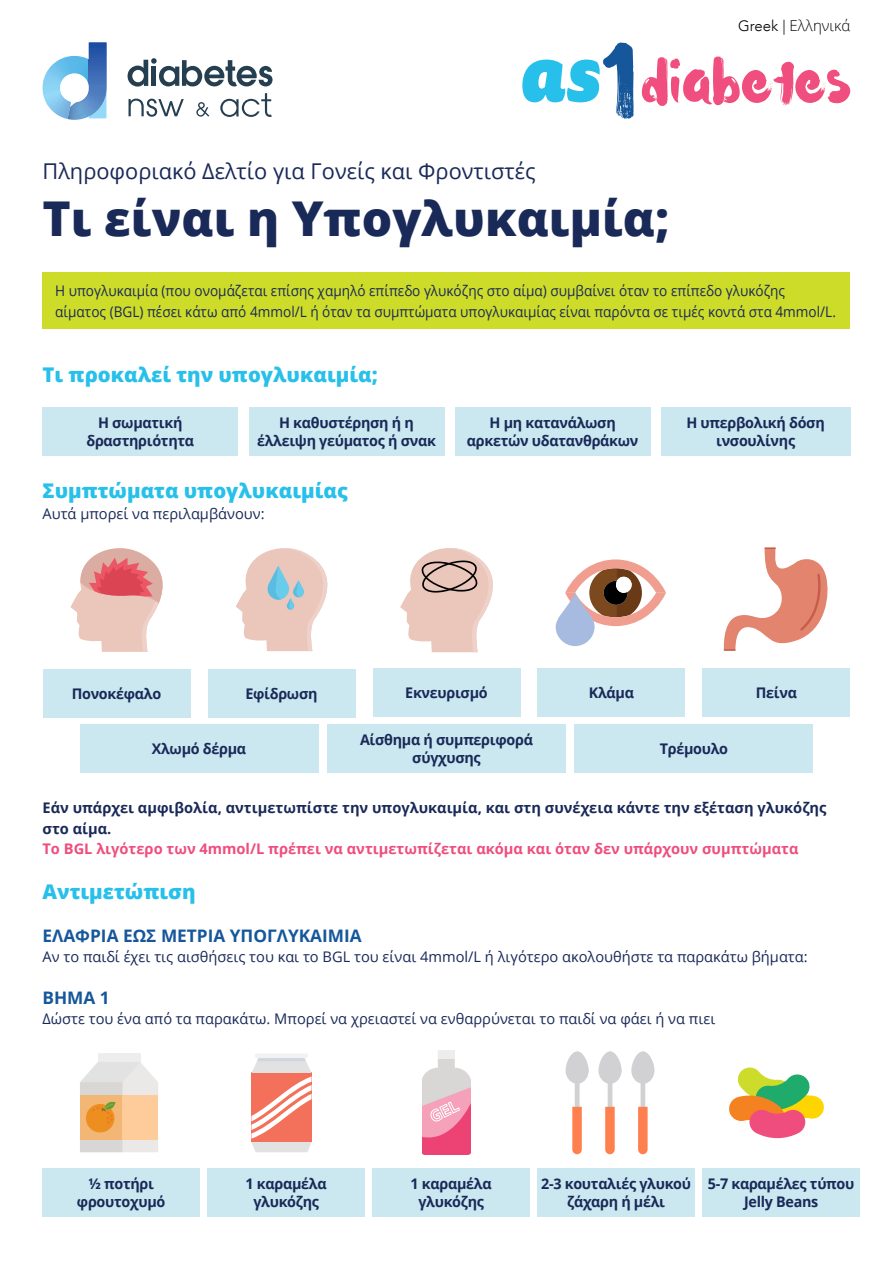
<style>
.page{position:relative;width:893px;height:1263px;background:#fff}
.page>*{position:absolute;margin:0;border:0;box-sizing:border-box;transform-origin:0 0}
.t1{font:800 48px "Open Sans";color:#192958}
.t2{font:21.75px "Open Sans";color:#192958}
.t3{font:800 20.25px "Open Sans";color:#26c0ea}
.t4{font:700 17.25px "Open Sans";color:#15579a}
.t5{font:300 15px "Open Sans";color:#000}
.t6{font:700 14.7px/18px "Open Sans";letter-spacing:-.02em;color:#192958;text-align:center}
.t7{font:14.7px "Open Sans";color:#192958}
.t8{font:14.7px/20.2px "Open Sans";color:#192958;scale:.93 1}
.t9{font:700 14.7px/20.2px "Open Sans";color:#192958}
.t10{font:700 14.7px "Open Sans";color:#ef4d7e}
.s1{font-family:"Avenir"}
</style>
<div class="page">
<svg style="left:128px;top:58px;width:145px;height:29px"></svg>
<img style="left:69px;top:119px;width:12px;height:1px">
<svg style="left:43px;top:43px;width:63px;height:76px"></svg>
<svg style="left:220px;top:93px;width:52px;height:24px"></svg>
<svg style="left:129px;top:99px;width:55px;height:18px"></svg>
<svg style="left:196px;top:102px;width:13px;height:15px"></svg>
<svg style="left:522px;top:42px;width:112px;height:77px"></svg>
<svg style="left:642px;top:56px;width:208px;height:50px"></svg>
<div style="left:43px;top:272px;width:807px;height:57px;background:#cddc29"></div>
<svg style="left:236px;top:548px;width:91px;height:103px"></svg>
<svg style="left:70px;top:548px;width:93px;height:104px"></svg>
<svg style="left:400px;top:548px;width:93px;height:104px"></svg>
<svg style="left:556px;top:559px;width:110px;height:87px"></svg>
<svg style="left:724px;top:547px;width:103px;height:104px"></svg>
<div style="left:43px;top:669px;width:147px;height:48px;background:#cbe7ef"></div>
<div style="left:207px;top:669px;width:148px;height:48px;background:#cbe7ef"></div>
<div style="left:372px;top:668px;width:148px;height:49px;background:#cbe7ef"></div>
<div style="left:537px;top:668px;width:148px;height:49px;background:#cbe7ef"></div>
<div style="left:702px;top:668px;width:148px;height:49px;background:#cbe7ef"></div>
<div style="left:80px;top:725px;width:238px;height:48px;background:#cbe7ef"></div>
<div style="left:43px;top:407px;width:195px;height:49px;background:#cbe7ef"></div>
<div style="left:249px;top:407px;width:195px;height:49px;background:#cbe7ef"></div>
<div style="left:455px;top:407px;width:195px;height:49px;background:#cbe7ef"></div>
<div style="left:661px;top:407px;width:189px;height:49px;background:#cbe7ef"></div>
<div style="left:575px;top:725px;width:238px;height:48px;background:#cbe7ef"></div>
<div style="left:327px;top:725px;width:239px;height:48px;background:#cbe7ef"></div>
<div style="left:98px;top:1053px;width:42px;height:13px;background:#ededed"></div>
<svg style="left:80px;top:1062px;width:78px;height:90px;background:#ecceac"></svg>
<div style="left:255px;top:1053px;width:53px;height:5px;background:#f2f2f3;border-radius:2px"></div>
<svg style="left:251px;top:1058px;width:61px;height:94px"></svg>
<svg style="left:422px;top:1051px;width:49px;height:104px;background:#eba8bc"></svg>
<svg style="left:729px;top:1067px;width:95px;height:71px"></svg>
<svg style="left:566px;top:1051px;width:23px;height:103px"></svg>
<svg style="left:598px;top:1051px;width:23px;height:103px"></svg>
<svg style="left:631px;top:1051px;width:23px;height:103px"></svg>
<div style="left:43px;top:1168px;width:157px;height:48px;background:#cbe7ef"></div>
<div style="left:207px;top:1168px;width:158px;height:48px;background:#cbe7ef"></div>
<div style="left:372px;top:1168px;width:158px;height:48px;background:#cbe7ef"></div>
<div style="left:537px;top:1168px;width:158px;height:48px;background:#cbe7ef"></div>
<div style="left:702px;top:1168px;width:158px;height:48px;background:#cbe7ef"></div>
<h2 class="t2" style="left:43px;top:156px;width:495px">Πληροφοριακό Δελτίο για Γονείς και Φροντιστές</h2>
<h1 class="t1" style="left:43px;top:182px;width:628px">Τι είναι η Υπογλυκαιμία;</h1>
<p class="t5" style="left:738px;top:16px;width:114px"><span class="s1">Greek |</span> Ελληνικά</p>
<p class="t8" style="left:55px;top:280px;width:841px">Η υπογλυκαιμία (που ονομάζεται επίσης χαμηλό επίπεδο γλυκόζης στο αίμα) συμβαίνει όταν το επίπεδο γλυκόζης αίματος (BGL) πέσει κάτω από 4mmol/L ή όταν τα συμπτώματα υπογλυκαιμίας είναι παρόντα σε τιμές κοντά στα 4mmol/L.</p>
<h3 class="t3" style="left:43px;top:359px;width:337px">Τι προκαλεί την υπογλυκαιμία;</h3>
<p class="t6" style="left:86px;top:414px;width:109px">Η σωματική δραστηριότητα</p>
<p class="t6" style="left:257px;top:414px;width:180px">Η καθυστέρηση ή η έλλειψη γεύματος ή σνακ</p>
<p class="t6" style="left:467px;top:414px;width:173px">Η μη κατανάλωση αρκετών υδατανθράκων</p>
<p class="t6" style="left:686px;top:414px;width:140px">Η υπερβολική δόση ινσουλίνης</p>
<h3 class="t3" style="left:43px;top:475px;width:307px">Συμπτώματα υπογλυκαιμίας</h3>
<p class="t7" style="left:43px;top:503px;width:224px">Αυτά μπορεί να περιλαμβάνουν:</p>
<p class="t6" style="left:72px;top:684px;width:91px">Πονοκέφαλο</p>
<p class="t6" style="left:245px;top:684px;width:74px">Εφίδρωση</p>
<p class="t6" style="left:405px;top:683px;width:84px">Εκνευρισμό</p>
<p class="t6" style="left:589px;top:683px;width:47px">Κλάμα</p>
<p class="t6" style="left:756px;top:683px;width:43px">Πείνα</p>
<p class="t6" style="left:360px;top:731px;width:174px">Αίσθημα ή συμπεριφορά σύγχυσης</p>
<p class="t9" style="left:43px;top:797px;width:785px">Εάν υπάρχει αμφιβολία, αντιμετωπίστε την υπογλυκαιμία, και στη συνέχεια κάντε την εξέταση γλυκόζης στο αίμα.</p>
<p class="t10" style="left:43px;top:838px;width:757px">Το BGL λιγότερο των 4mmol/L πρέπει να αντιμετωπίζεται ακόμα και όταν δεν υπάρχουν συμπτώματα</p>
<h3 class="t3" style="left:43px;top:876px;width:155px">Αντιμετώπιση</h3>
<p class="t4" style="left:43px;top:923px;width:321px">ΕΛΑΦΡΙΑ ΕΩΣ ΜΕΤΡΙΑ ΥΠΟΓΛΥΚΑΙΜΙΑ</p>
<p class="t7" style="left:43px;top:946px;width:767px">Αν το παιδί έχει τις αισθήσεις του και το BGL του είναι 4mmol/L ή λιγότερο ακολουθήστε τα παρακάτω βήματα:</p>
<p class="t4" style="left:43px;top:985px;width:69px">ΒΉ ΜΑ 1</p>
<p class="t7" style="left:43px;top:1009px;width:674px">Δώστε του ένα από τα παρακάτω. Μπορεί να χρειαστεί να ενθαρρύνεται το παιδί να φάει ή να πιει</p>
<p class="t6" style="left:152px;top:740px;width:96px">Χλωμό δέρμα</p>
<p class="t6" style="left:660px;top:740px;width:70px">Τρέμουλο</p>
<p class="t6" style="left:77px;top:1174px;width:90px">½ ποτήρι φρουτοχυμό</p>
<p class="t6" style="left:246px;top:1174px;width:83px">1 καραμέλα γλυκόζης</p>
<p class="t6" style="left:411px;top:1174px;width:83px">1 καραμέλα γλυκόζης</p>
<p class="t6" style="left:541px;top:1174px;width:151px">2-3 κουταλιές γλυκού ζάχαρη ή μέλι</p>
<p class="t6" style="left:708px;top:1174px;width:148px">5-7 καραμέλες τύπου<br>Jelly Beans</p>
</div>
